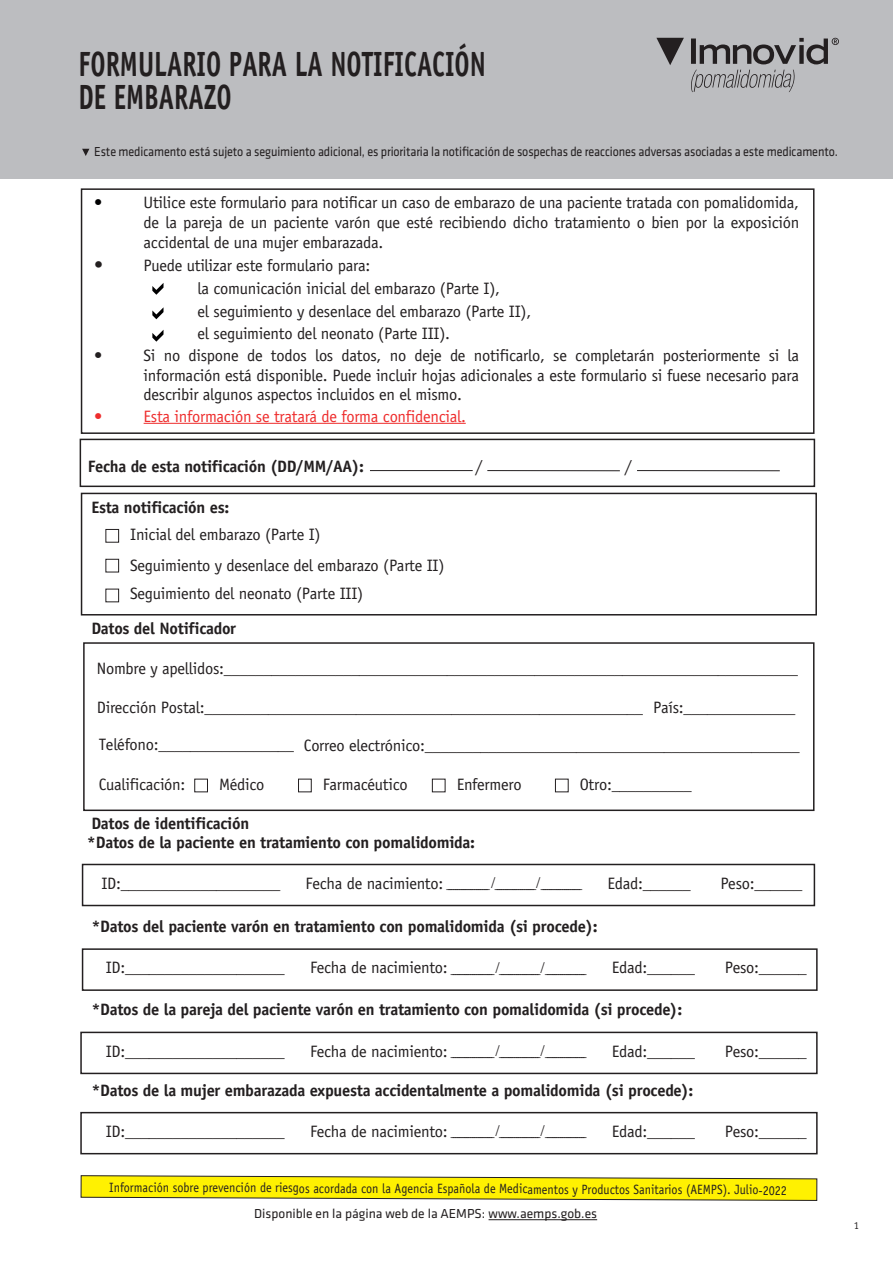
<style>
.page{position:relative;width:893px;height:1263px;background:#fff}
.page>*{position:absolute;margin:0;border:0;box-sizing:border-box;transform-origin:0 0}
.t1{font:700 35.1px/32.4px "Officina Sans";color:#231f20;scale:.73 1}
.t2{font:16.5px/19.8px "Officina Sans";letter-spacing:-.015em;color:#231f20;text-align:justify}
.t3{font:700 16.5px "Officina Sans";letter-spacing:-.015em;color:#231f20}
.t4{font:16.5px "Officina Sans";letter-spacing:-.015em;color:#ee2d2d}
.t5{font:16.5px "Officina Sans";color:#000001}
.t6{font:15.75px "Times";color:#231f20}
.t7{font:13.5px "Klavika Basic";letter-spacing:-.01em;color:#231f20;scale:.9 1}
.t8{font:13.5px "Officina Sans";letter-spacing:-.005em;color:#231f20;scale:.9 1}
.t9{font:13.5px "Klavika Basic";letter-spacing:-.01em;color:#231f20}
.t10{font:10.5px "Officina Sans";color:#231f20}
.s1{font-family:"Officina Sans LT";font-size:18px}
</style>
<div class="page">
<div style="left:0;top:0;width:893px;height:178px;background:#bcbdc0"></div>
<div style="left:691px;top:39px;width:5px;height:25px;background:#231f20"></div>
<svg style="left:691px;top:70px;width:104px;height:22px"></svg>
<svg style="left:700px;top:38px;width:139px;height:26px"></svg>
<svg style="left:656px;top:38px;width:28px;height:27px"></svg>
<svg style="left:82px;top:149px;width:7px;height:7px"></svg>
<hr style="left:489px;top:1219px;width:108px;height:1px;background:#231f20">
<svg style="left:80px;top:1175px;width:738px;height:26px;background:#ede225"></svg>
<div style="left:81px;top:188px;width:733px;height:246px;border:2px solid #231f20"></div>
<div style="left:80px;top:439px;width:735px;height:48px;border:2px solid #231f20"></div>
<hr style="left:144px;top:423px;width:322px;height:1px;background:#ee2d2d">
<svg style="left:152px;top:283px;width:12px;height:12px"></svg>
<svg style="left:152px;top:307px;width:12px;height:12px"></svg>
<svg style="left:152px;top:330px;width:12px;height:12px"></svg>
<hr style="left:370px;top:470px;width:103px;height:1px;background:#231f20">
<hr style="left:487px;top:470px;width:133px;height:1px;background:#231f20">
<hr style="left:637px;top:470px;width:143px;height:1px;background:#231f20">
<div style="left:81px;top:493px;width:736px;height:122px;border:2px solid #231f20"></div>
<div style="left:105px;top:529px;width:14px;height:14px;border:1px solid #231f20"></div>
<div style="left:105px;top:559px;width:14px;height:13px;border:1px solid #231f20"></div>
<div style="left:105px;top:589px;width:14px;height:13px;border:1px solid #231f20"></div>
<div style="left:82px;top:864px;width:733px;height:42px;border:2px solid #231f20"></div>
<div style="left:82px;top:948px;width:736px;height:43px;border:2px solid #231f20"></div>
<div style="left:80px;top:1032px;width:738px;height:42px;border:2px solid #231f20"></div>
<div style="left:80px;top:1112px;width:738px;height:42px;border:2px solid #231f20"></div>
<div style="left:83px;top:642px;width:731px;height:169px;border:2px solid #231f20"></div>
<div style="left:194px;top:779px;width:14px;height:13px;border:1px solid #231f20"></div>
<div style="left:298px;top:779px;width:14px;height:13px;border:1px solid #231f20"></div>
<div style="left:432px;top:779px;width:13px;height:13px;border:1px solid #231f20"></div>
<div style="left:555px;top:779px;width:14px;height:13px;border:1px solid #231f20"></div>
<h1 class="t1" style="left:79px;top:48px;width:560px">FORMULARIO PARA LA NOTIFICACIÓN<br>DE EMBARAZO</h1>
<p class="t7" style="left:94px;top:143px;width:828px">Este medicamento está sujeto a seguimiento adicional, es prioritaria la notificación de sospechas de reacciones adversas asociadas a este medicamento.</p>
<p class="t5" style="left:94px;top:193px;width:10px">•</p>
<p class="t2" style="left:144px;top:193px;width:657px">Utilice este formulario para notificar un caso de embarazo de una paciente tratada con pomalidomida, de la pareja de un paciente varón que esté recibiendo dicho tratamiento o bien por la exposición accidental de una mujer embarazada.</p>
<p class="t2" style="left:198px;top:254px;width:335px;line-height:22.8px;text-align:left;text-indent:-104px"><span class="s1">•</span> Puede utilizar este formulario para:<br>la comunicación inicial del embarazo (Parte I),<br>el seguimiento y desenlace del embarazo (Parte II), el seguimiento del neonato (Parte III).</p>
<p class="t2" style="left:94px;top:345px;width:10px">•</p>
<p class="t2" style="left:144px;top:345px;width:657px">Si no dispone de todos los datos, no deje de notificarlo, se completarán posteriormente si la información está disponible. Puede incluir hojas adicionales a este formulario si fuese necesario para describir algunos aspectos incluidos en el mismo.</p>
<p class="t4" style="left:94px;top:406px;width:10px">•</p>
<p class="t4" style="left:144px;top:406px;width:324px">Esta información se tratará de forma confidencial.</p>
<p class="t3" style="left:88px;top:456px;width:278px">Fecha de esta notificación (DD/MM/AA):</p>
<p class="t2" style="left:475px;top:456px;width:9px">/</p>
<p class="t2" style="left:624px;top:456px;width:9px">/</p>
<p class="t3" style="left:91px;top:497px;width:139px">Esta notificación es:</p>
<p class="t2" style="left:130px;top:519px;width:316px;line-height:31px">Inicial del embarazo (Parte I)<br>Seguimiento y desenlace del embarazo (Parte II)</p>
<p class="t2" style="left:130px;top:584px;width:235px">Seguimiento del neonato (Parte III)</p>
<p class="t3" style="left:91px;top:618px;width:146px">Datos del Notificador</p>
<p class="t2" style="left:97px;top:659px;width:703px">Nombre y apellidos:________________________________________________________________________</p>
<p class="t2" style="left:97px;top:697px;width:548px">Dirección Postal:_______________________________________________________</p>
<p class="t2" style="left:304px;top:735px;width:497px">Correo electrónico:_______________________________________________</p>
<p class="t2" style="left:653px;top:697px;width:144px">País:______________</p>
<p class="t2" style="left:99px;top:734px;width:197px">Teléfono:_________________</p>
<p class="t2" style="left:99px;top:775px;width:88px">Cualificación:</p>
<p class="t2" style="left:219px;top:774px;width:47px">Médico</p>
<p class="t2" style="left:323px;top:774px;width:86px">Farmacéutico</p>
<p class="t2" style="left:457px;top:774px;width:66px">Enfermero</p>
<p class="t2" style="left:580px;top:774px;width:113px">Otro:__________</p>
<p class="t3" style="left:91px;top:813px;width:159px">Datos de identificación</p>
<p class="t3" style="left:87px;top:832px;width:390px">*Datos de la paciente en tratamiento con pomalidomida:</p>
<p class="t2" style="left:101px;top:873px;width:180px">ID:____________________</p>
<p class="t6" style="left:536px;top:868px;width:6px">/</p>
<p class="t2" style="left:607px;top:873px;width:85px">Edad:______</p>
<p class="t2" style="left:720px;top:873px;width:84px">Peso:______</p>
<p class="t2" style="left:306px;top:873px;width:139px">Fecha de nacimiento:</p>
<p class="t3" style="left:91px;top:916px;width:508px">*Datos del paciente varón en tratamiento con pomalidomida (si procede):</p>
<p class="t2" style="left:106px;top:958px;width:180px">ID:____________________</p>
<p class="t6" style="left:540px;top:952px;width:6px">/</p>
<p class="t2" style="left:612px;top:958px;width:85px">Edad:______</p>
<p class="t2" style="left:725px;top:958px;width:84px">Peso:______</p>
<p class="t6" style="left:446px;top:873px;width:139px">-------------------- /------------------- -------------------</p>
<p class="t2" style="left:310px;top:958px;width:139px">Fecha de nacimiento:</p>
<p class="t3" style="left:91px;top:999px;width:592px">*Datos de la pareja del paciente varón en tratamiento con pomalidomida (si procede):</p>
<p class="t2" style="left:106px;top:1041px;width:180px">ID:____________________</p>
<p class="t6" style="left:540px;top:1036px;width:6px">/</p>
<p class="t2" style="left:612px;top:1041px;width:85px">Edad:______</p>
<p class="t2" style="left:725px;top:1041px;width:84px">Peso:______</p>
<p class="t6" style="left:450px;top:958px;width:139px">-------------------- /------------------- -------------------</p>
<p class="t2" style="left:310px;top:1041px;width:139px">Fecha de nacimiento:</p>
<p class="t3" style="left:91px;top:1080px;width:604px">*Datos de la mujer embarazada expuesta accidentalmente a pomalidomida (si procede):</p>
<p class="t2" style="left:106px;top:1121px;width:180px">ID:____________________</p>
<p class="t6" style="left:540px;top:1116px;width:6px">/</p>
<p class="t2" style="left:612px;top:1121px;width:85px">Edad:______</p>
<p class="t2" style="left:725px;top:1121px;width:84px">Peso:______</p>
<p class="t6" style="left:450px;top:1041px;width:139px">-------------------- /------------------- -------------------</p>
<p class="t2" style="left:310px;top:1121px;width:139px">Fecha de nacimiento:</p>
<p class="t6" style="left:450px;top:1121px;width:139px">-------------------- /------------------- -------------------</p>
<p class="t8" style="left:109px;top:1181px;width:755px">Información sobre prevención de riesgos acordada con la Agencia Española de Medicamentos y Productos Sanitarios (AEMPS). Julio-2022</p>
<p class="t9" style="left:254px;top:1205px;width:344px">Disponible en la página web de la AEMPS: www.aemps.gob.es</p>
<p class="t10" style="left:854px;top:1219px;width:7px">1</p>
</div>
